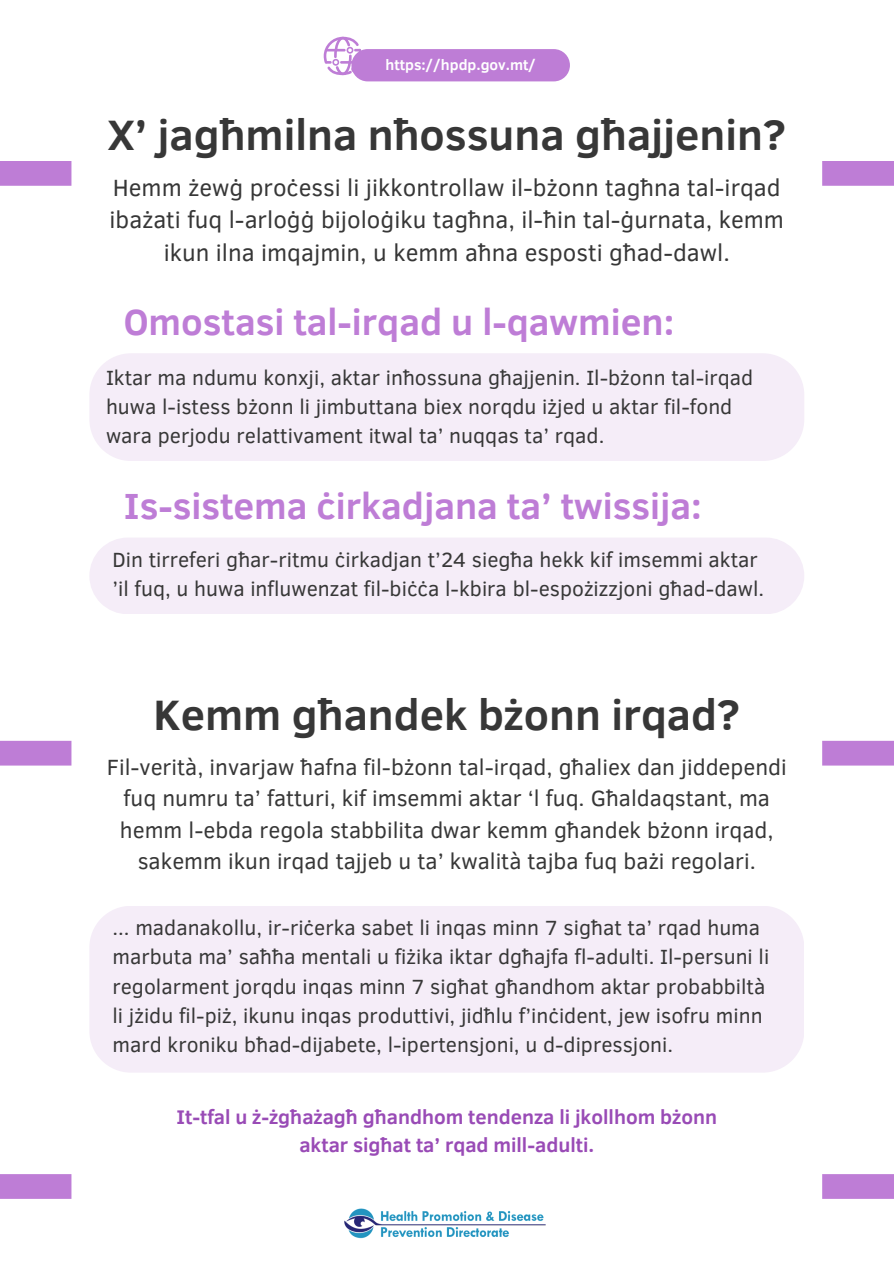
<style>
.page{position:relative;width:894px;height:1264px;background:#fff}
.page>*{position:absolute;margin:0;border:0;box-sizing:border-box;transform-origin:0 0}
.t1{font:700 43.65px "Clear Sans";color:#373737}
.t2{font:700 37.2px "Clear Sans";color:#be7dd6}
.t3{font:24px/32.7px "Clear Sans";color:#373737;text-align:center}
.t4{font:22.5px/31.5px "Clear Sans";color:#373737;text-align:center}
.t5{font:21px/29.2px "Clear Sans";color:#373737}
.t6{font:700 20.25px/28.2px "Clear Sans";color:#994bb6;text-align:center}
.t7{font:700 14.85px "Clear Sans";color:#fff}
</style>
<div class="page">
<svg style="left:323px;top:37px;width:38px;height:38px"></svg>
<div style="left:351px;top:49px;width:218px;height:32px;background:#be7dd6;border-radius:16px"></div>
<div style="left:0;top:161px;width:71px;height:25px;background:#be7dd6"></div>
<div style="left:822px;top:161px;width:71px;height:25px;background:#be7dd6"></div>
<img style="left:344px;top:1208px;width:202px;height:31px">
<div style="left:0;top:1174px;width:71px;height:24px;background:#be7dd6"></div>
<div style="left:822px;top:1174px;width:71px;height:24px;background:#be7dd6"></div>
<div style="left:89px;top:353px;width:715px;height:108px;background:#f5edf8"></div>
<div style="left:89px;top:538px;width:715px;height:76px;background:#f5edf8"></div>
<div style="left:0;top:740px;width:71px;height:25px;background:#be7dd6"></div>
<div style="left:822px;top:740px;width:71px;height:25px;background:#be7dd6"></div>
<div style="left:89px;top:906px;width:714px;height:166px;background:#f5edf8"></div>
<p class="t7" style="left:385px;top:54px;width:152px">https://hpdp.gov.mt/</p>
<h1 class="t1" style="left:107px;top:103px;width:679px">X’ jagħmilna nħossuna għajjenin?</h1>
<h3 class="t3" style="left:110px;top:170px;width:675px">Hemm żewġ proċessi li jikkontrollaw il-bżonn tagħna tal-irqad ibażati fuq l-arloġġ bijoloġiku tagħna, il-ħin tal-ġurnata, kemm ikun ilna imqajmin, u kemm aħna esposti għad-dawl.</h3>
<h5 class="t2" style="left:124px;top:294px;width:552px">Omostasi tal-irqad u l-qawmien:</h5>
<h2 class="t5" style="left:106px;top:361px;width:648px">Iktar ma ndumu konxji, aktar inħossuna għajjenin. Il-bżonn tal-irqad huwa l-istess bżonn li jimbuttana biex norqdu iżjed u aktar fil-fond wara perjodu relattivament itwal ta’ nuqqas ta’ rqad.</h2>
<h5 class="t2" style="left:124px;top:479px;width:579px">Is-sistema ċirkadjana ta’ twissija:</h5>
<h2 class="t5" style="left:112px;top:544px;width:653px">Din tirreferi għar-ritmu ċirkadjan t’24 siegħa hekk kif imsemmi aktar ’il fuq, u huwa influwenzat fil-biċċa l-kbira bl-espożizzjoni għad-dawl.</h2>
<h1 class="t1" style="left:153px;top:682px;width:587px">Kemm għandek bżonn irqad?</h1>
<h3 class="t4" style="left:107px;top:750px;width:681px">Fil-verità, invarjaw ħafna fil-bżonn tal-irqad, għaliex dan jiddependi fuq numru ta’ fatturi, kif imsemmi aktar ‘l fuq. Għaldaqstant, ma hemm l-ebda regola stabbilita dwar kemm għandek bżonn irqad, sakemm ikun irqad tajjeb u ta’ kwalità tajba fuq bażi regolari.</h3>
<h5 class="t5" style="left:112px;top:912px;width:658px">... madanakollu, ir-riċerka sabet li inqas minn 7 sigħat ta’ rqad huma marbuta ma’ saħħa mentali u fiżika iktar dgħajfa fl-adulti. Il-persuni li regolarment jorqdu inqas minn 7 sigħat għandhom aktar probabbiltà li jżidu fil-piż, ikunu inqas produttivi, jidħlu f’inċident, jew isofru minn mard kroniku bħad-dijabete, l-ipertensjoni, u d-dipressjoni.</h5>
<h4 class="t6" style="left:176px;top:1101px;width:542px">It-tfal u ż-żgħażagħ għandhom tendenza li jkollhom bżonn aktar sigħat ta’ rqad mill-adulti.</h4>
</div>
